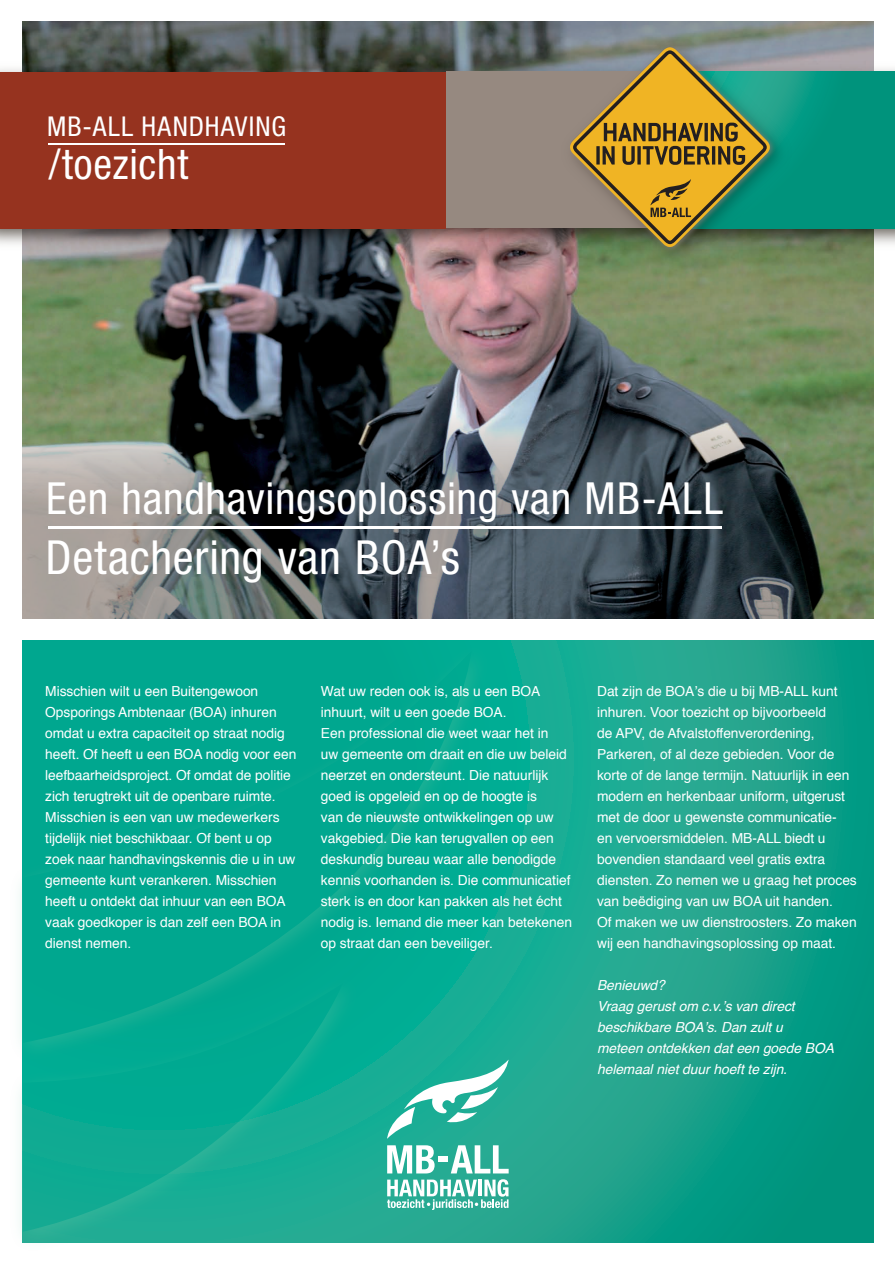
<style>
.page{position:relative;width:895px;height:1265px;background:#fff}
.page>*{position:absolute;margin:0;border:0;box-sizing:border-box;transform-origin:0 0}
.t1{font:condensed 46.95px "Helvetica Neue";letter-spacing:.015em;color:#fff}
.t2{font:condensed 44.25px "Helvetica Neue";letter-spacing:.015em;color:#fff}
.t3{font:condensed 42px "Helvetica Neue";letter-spacing:.015em;color:#fff}
.t4{font:condensed 27.3px "Helvetica Neue";letter-spacing:.04em;color:#fff}
.t5{font:13.8px/21px "Helvetica";letter-spacing:-.005em;color:#fff}
.t6{font:italic 13.8px/21px "Helvetica";letter-spacing:-.005em;color:#fff}
</style>
<div class="page">
<svg style="left:23px;top:21px;width:849px;height:38px;background:#5a6160"></svg>
<img style="left:23px;top:269px;width:849px;height:349px">
<img style="left:0;top:59px;width:895px;height:194px">
<svg style="left:499px;top:640px;width:374px;height:601px;background:#17a38c"></svg>
<div style="left:670px;top:72px;width:225px;height:156px;background:#00937c"></div>
<div style="left:445px;top:72px;width:225px;height:156px;background:#968980"></div>
<div style="left:0;top:72px;width:446px;height:156px;background:#96331f"></div>
<hr style="left:49px;top:143px;width:236px;height:2px;background:#fff">
<hr style="left:49px;top:526px;width:673px;height:3px;background:#fff">
<img style="left:20px;top:640px;width:479px;height:603px">
<svg style="left:23px;top:1042px;width:320px;height:189px;background:#0eab93"></svg>
<div style="left:23px;top:650px;width:448px;height:392px;background:#00a78f"></div>
<svg style="left:387px;top:1144px;width:121px;height:65px"></svg>
<svg style="left:387px;top:1059px;width:121px;height:79px"></svg>
<div style="left:438px;top:1155px;width:10px;height:6px;background:#fff"></div>
<img style="left:518px;top:21px;width:307px;height:281px">
<svg style="left:570px;top:47px;width:200px;height:200px"></svg>
<h3 class="t4" style="left:47px;top:110px;width:240px">MB-ALL HANDHAVING</h3>
<h3 class="t3" style="left:49px;top:140px;width:141px">/toezicht</h3>
<h2 class="t2" style="left:46px;top:472px;width:678px">Een handhavingsoplossing van MB-ALL</h2>
<h1 class="t1" style="left:45px;top:530px;width:416px">Detachering van BOA’s</h1>
<p class="t5" style="left:45px;top:680px;width:253px">Misschien wilt u een Buitengewoon Opsporings Ambtenaar (BOA) inhuren omdat u extra capaciteit op straat nodig heeft. Of heeft u een BOA nodig voor een leefbaarheidsproject. Of omdat de politie zich terugtrekt uit de openbare ruimte.<br>Misschien is een van uw medewerkers tijdelijk niet beschikbaar. Of bent u op zoek naar handhavingskennis die u in uw gemeente kunt verankeren. Misschien heeft u ontdekt dat inhuur van een BOA vaak goedkoper is dan zelf een BOA in dienst nemen.</p>
<p class="t5" style="left:321px;top:680px;width:253px">Wat uw reden ook is, als u een BOA inhuurt, wilt u een goede BOA.<br>Een professional die weet waar het in<br>uw gemeente om draait en die uw beleid neerzet en ondersteunt. Die natuurlijk goed is opgeleid en op de hoogte is<br>van de nieuwste ontwikkelingen op uw vakgebied. Die kan terugvallen op een deskundig bureau waar alle benodigde kennis voorhanden is. Die communicatief sterk is en door kan pakken als het écht nodig is. Iemand die meer kan betekenen op straat dan een beveiliger.</p>
<p class="t5" style="left:597px;top:680px;width:261px">Dat zijn de BOA’s die u bij MB-ALL kunt inhuren. Voor toezicht op bijvoorbeeld<br>de APV, de Afvalstoffenverordening, Parkeren, of al deze gebieden. Voor de korte of de lange termijn. Natuurlijk in een modern en herkenbaar uniform, uitgerust met de door u gewenste communicatie-<br>en vervoersmiddelen. MB-ALL biedt u bovendien standaard veel gratis extra diensten. Zo nemen we u graag het proces van beëdiging van uw BOA uit handen.<br>Of maken we uw dienstroosters. Zo maken wij een handhavingsoplossing op maat.</p>
<p class="t6" style="left:597px;top:974px;width:238px">Benieuwd?<br>Vraag gerust om c.v.’s van direct beschikbare BOA’s. Dan zult u<br>meteen ontdekken dat een goede BOA helemaal niet duur hoeft te zijn.</p>
</div>
